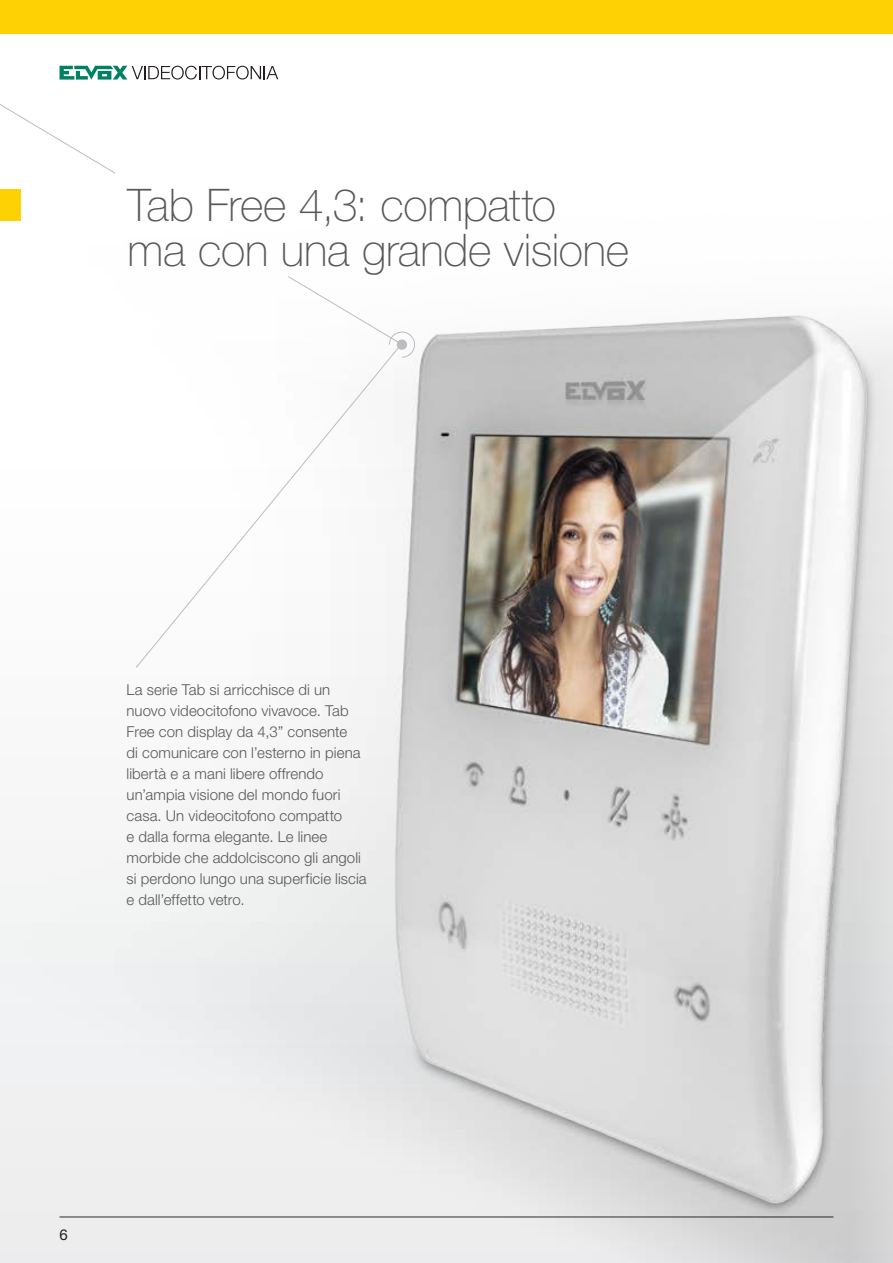
<style>
.page{position:relative;width:893px;height:1263px;background:#fff}
.page>*{position:absolute;margin:0;border:0;box-sizing:border-box;transform-origin:0 0}
.t1{font:100 45px/45px "Helvetica Neue LT Std";letter-spacing:-.005em;color:#57585a}
.t2{font:300 15px/21px "Helvetica Neue LT Std";letter-spacing:.005em;color:#57585a}
.t3{font:15px "Helvetica Neue LT Std";color:#231f20}
</style>
<div class="page">
<div style="left:0;top:0;width:893px;height:34px;background:#fed105"></div>
<div style="left:0;top:189px;width:21px;height:32px;background:#fed105"></div>
<img style="left:0;top:315px;width:893px;height:948px">
<svg style="left:135px;top:344px;width:267px;height:324px"></svg>
<svg style="left:0;top:65px;width:278px;height:109px"></svg>
<svg style="left:288px;top:276px;width:127px;height:82px"></svg>
<h1 class="t1" style="left:128px;top:183px;width:503px">Tab Free 4,3: compatto<br>ma con una grande visione</h1>
<p class="t2" style="left:126px;top:679px;width:242px">La serie Tab si arricchisce di un nuovo videocitofono vivavoce. Tab Free con display da 4,3” consente<br>di comunicare con l’esterno in piena libertà e a mani libere offrendo un’ampia visione del mondo fuori casa. Un videocitofono compatto<br>e dalla forma elegante. Le linee morbide che addolciscono gli angoli si perdono lungo una superficie liscia e dall’effetto vetro.</p>
<p class="t3" style="left:60px;top:1225px;width:10px">6</p>
</div>
